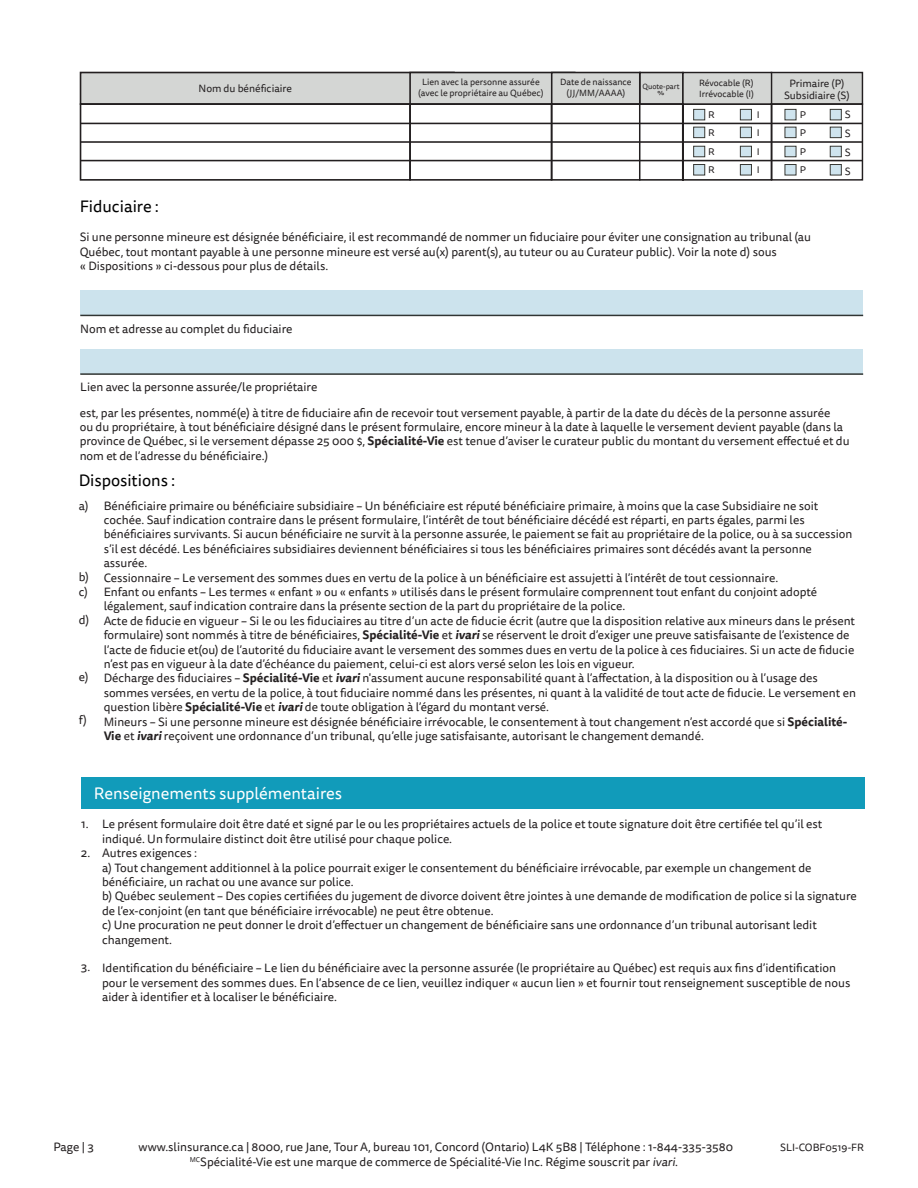
<style>
.page{position:relative;width:918px;height:1188px;background:#fff}
.page>*{position:absolute;margin:0;border:0;box-sizing:border-box;transform-origin:0 0}
.t1{font:16.5px "Tisa Sans Pro";color:#fff}
.t2{font:16.5px "Tisa Sans Pro";color:#000}
.t3{font:12px/14.4px "Tisa Sans Pro";color:#231f20}
.t4{font:10.5px/12.6px "Tisa Sans Pro";color:#231f20;text-align:center}
.t5{font:9.6px/17.7px "Tisa Sans Pro";color:#231f20;scale:1.05 1}
.t6{font:9px/10.8px "Tisa Sans Pro";color:#231f20;text-align:center}
.t7{font:7.5px/6px "Tisa Sans Pro";color:#231f20;text-align:center}
.s1{font-weight:700}
</style>
<div class="page">
<div style="left:81px;top:778px;width:783px;height:31px;background:#119bba"></div>
<div style="left:80px;top:290px;width:783px;height:25px;background:#cce3ed"></div>
<hr style="left:80px;top:315px;width:783px;height:1px;background:#303533">
<div style="left:80px;top:349px;width:783px;height:24px;background:#cce3ed"></div>
<hr style="left:80px;top:373px;width:783px;height:2px;background:#303533">
<div style="left:81px;top:73px;width:373px;height:31px;background:#d4d6d4"></div>
<div style="left:80px;top:72px;width:375px;height:33px;border:2px solid #231f20"></div>
<div style="left:410px;top:73px;width:165px;height:31px;background:#d4d6d4"></div>
<div style="left:409px;top:72px;width:167px;height:33px;border:2px solid #231f20"></div>
<div style="left:552px;top:73px;width:88px;height:31px;background:#d4d6d4"></div>
<div style="left:551px;top:72px;width:90px;height:33px;border:2px solid #231f20"></div>
<div style="left:640px;top:73px;width:43px;height:31px;background:#d4d6d4"></div>
<div style="left:639px;top:72px;width:45px;height:33px;border:2px solid #231f20"></div>
<div style="left:80px;top:103px;width:331px;height:78px;border:2px solid #231f20"></div>
<div style="left:409px;top:103px;width:143px;height:78px;border:2px solid #231f20"></div>
<svg style="left:550px;top:103px;width:221px;height:78px"></svg>
<div style="left:771px;top:73px;width:91px;height:31px;background:#d4d6d4"></div>
<div style="left:771px;top:72px;width:92px;height:33px;border:1px solid #231f20"></div>
<div style="left:771px;top:103px;width:92px;height:78px;border:1px solid #231f20"></div>
<div style="left:683px;top:73px;width:89px;height:31px;background:#d4d6d4"></div>
<div style="left:682px;top:72px;width:90px;height:33px;border:1px solid #231f20"></div>
<hr style="left:80px;top:123px;width:782px;height:1px;background:#231f20">
<hr style="left:80px;top:141px;width:782px;height:2px;background:#231f20">
<hr style="left:80px;top:160px;width:782px;height:1px;background:#231f20">
<div style="left:785px;top:109px;width:11px;height:11px;background:#cfe4ee;border:1px solid #383935"></div>
<div style="left:830px;top:109px;width:12px;height:11px;background:#cfe4ee;border:1px solid #383935"></div>
<div style="left:830px;top:127px;width:12px;height:11px;background:#cfe4ee;border:1px solid #383935"></div>
<div style="left:830px;top:146px;width:12px;height:11px;background:#cfe4ee;border:1px solid #383935"></div>
<div style="left:830px;top:164px;width:12px;height:11px;background:#cfe4ee;border:1px solid #383935"></div>
<div style="left:785px;top:127px;width:11px;height:11px;background:#cfe4ee;border:1px solid #383935"></div>
<div style="left:785px;top:146px;width:11px;height:11px;background:#cfe4ee;border:1px solid #383935"></div>
<div style="left:785px;top:164px;width:11px;height:11px;background:#cfe4ee;border:1px solid #383935"></div>
<div style="left:693px;top:109px;width:12px;height:11px;background:#cfe4ee;border:1px solid #383935"></div>
<div style="left:740px;top:109px;width:12px;height:11px;background:#cfe4ee;border:1px solid #383935"></div>
<div style="left:740px;top:127px;width:12px;height:11px;background:#cfe4ee;border:1px solid #383935"></div>
<div style="left:740px;top:146px;width:12px;height:11px;background:#cfe4ee;border:1px solid #383935"></div>
<div style="left:740px;top:164px;width:12px;height:11px;background:#cfe4ee;border:1px solid #383935"></div>
<div style="left:693px;top:127px;width:12px;height:11px;background:#cfe4ee;border:1px solid #383935"></div>
<div style="left:693px;top:146px;width:12px;height:11px;background:#cfe4ee;border:1px solid #383935"></div>
<div style="left:693px;top:164px;width:12px;height:11px;background:#cfe4ee;border:1px solid #383935"></div>
<hr style="left:639px;top:72px;width:1px;height:109px;background:#231f20">
<h1 class="t2" style="left:80px;top:195px;width:81px">Fiduciaire :</h1>
<p class="t4" style="left:199px;top:83px;width:95px">Nom du bénéficiaire</p>
<p class="t6" style="left:418px;top:77px;width:127px">Lien avec la personne assurée (avec le propriétaire au Québec)</p>
<p class="t6" style="left:560px;top:77px;width:73px">Date de naissance (JJ/MM/AAAA)</p>
<p class="t7" style="left:642px;top:84px;width:39px">Quote-part %</p>
<p class="t6" style="left:699px;top:77px;width:56px;text-align:left">Révocable (R)<br>Irrévocable (I)</p>
<p class="t4" style="left:784px;top:77px;width:67px">Primaire (P)<br>Subsidiaire (S)</p>
<p class="t4" style="left:845px;top:109px;width:7px">S</p>
<p class="t4" style="left:845px;top:146px;width:7px">S</p>
<p class="t5" style="left:708px;top:106px;width:8px">R</p>
<p class="t5" style="left:757px;top:106px;width:4px">I<br>I</p>
<p class="t5" style="left:757px;top:143px;width:4px;line-height:18.3px">I<br>I</p>
<p class="t5" style="left:800px;top:106px;width:7px">P<br>P</p>
<p class="t5" style="left:800px;top:143px;width:7px;line-height:18.3px">P<br>P</p>
<p class="t5" style="left:708px;top:124px;width:8px;line-height:18.8px;text-align:justify">R R R</p>
<p class="t4" style="left:845px;top:127px;width:7px">S</p>
<p class="t4" style="left:845px;top:165px;width:7px">S</p>
<p class="t3" style="left:80px;top:230px;width:733px">Si une personne mineure est désignée bénéficiaire, il est recommandé de nommer un fiduciaire pour éviter une consignation au tribunal (au<br>Québec, tout montant payable à une personne mineure est versé au(x) parent(s), au tuteur ou au Curateur public). Voir la note d) sous<br>« Dispositions » ci-dessous pour plus de détails.</p>
<p class="t3" style="left:80px;top:322px;width:214px">Nom et adresse au complet du fiduciaire</p>
<p class="t3" style="left:80px;top:380px;width:239px">Lien avec la personne assurée/le propriétaire</p>
<p class="t3" style="left:80px;top:406px;width:771px">est, par les présentes, nommé(e) à titre de fiduciaire afin de recevoir tout versement payable, à partir de la date du décès de la personne assurée<br>ou du propriétaire, à tout bénéficiaire désigné dans le présent formulaire, encore mineur à la date à laquelle le versement devient payable (dans la province de Québec, si le versement dépasse 25 000 $, <span class="s1">Spécialité-Vie</span> est tenue d’aviser le curateur public du montant du versement effectué et du nom et de l’adresse du bénéficiaire.)</p>
<h1 class="t2" style="left:79px;top:470px;width:98px">Dispositions :</h1>
<p class="t3" style="left:79px;top:498px;width:11px">a)</p>
<p class="t3" style="left:79px;top:569px;width:12px;line-height:15px">b) c)</p>
<p class="t3" style="left:79px;top:613px;width:12px">d)</p>
<p class="t3" style="left:79px;top:670px;width:11px">e)</p>
<p class="t3" style="left:79px;top:713px;width:10px">f)</p>
<p class="t3" style="left:104px;top:498px;width:754px">Bénéficiaire primaire ou bénéficiaire subsidiaire – Un bénéficiaire est réputé bénéficiaire primaire, à moins que la case Subsidiaire ne soit cochée. Sauf indication contraire dans le présent formulaire, l’intérêt de tout bénéficiaire décédé est réparti, en parts égales, parmi les bénéficiaires survivants. Si aucun bénéficiaire ne survit à la personne assurée, le paiement se fait au propriétaire de la police, ou à sa succession s’il est décédé. Les bénéficiaires subsidiaires deviennent bénéficiaires si tous les bénéficiaires primaires sont décédés avant la personne assurée.<br>Cessionnaire – Le versement des sommes dues en vertu de la police à un bénéficiaire est assujetti à l’intérêt de tout cessionnaire.<br>Enfant ou enfants – Les termes « enfant » ou « enfants » utilisés dans le présent formulaire comprennent tout enfant du conjoint adopté légalement, sauf indication contraire dans la présente section de la part du propriétaire de la police.<br>Acte de fiducie en vigueur – Si le ou les fiduciaires au titre d’un acte de fiducie écrit (autre que la disposition relative aux mineurs dans le présent formulaire) sont nommés à titre de bénéficiaires, <span class="s1">Spécialité-Vie</span> et <span class="s1">ivari</span>se réservent le droit d’exiger une preuve satisfaisante de l’existence de l’acte de fiducie et(ou) de l’autorité du fiduciaire avant le versement des sommes dues en vertu de la police à ces fiduciaires. Si un acte de fiducie n’est pas en vigueur à la date d’échéance du paiement, celui-ci est alors versé selon les lois en vigueur.<br>Décharge des fiduciaires – <span class="s1">Spécialité-Vie</span> et <span class="s1">ivari</span>n'assument aucune responsabilité quant à l’affectation, à la disposition ou à l’usage des sommes versées, en vertu de la police, à tout fiduciaire nommé dans les présentes, ni quant à la validité de tout acte de fiducie. Le versement en question libère <span class="s1">Spécialité-Vie</span> et <span class="s1">ivari</span>de toute obligation à l’égard du montant versé.<br>Mineurs – Si une personne mineure est désignée bénéficiaire irrévocable, le consentement à tout changement n’est accordé que si <span class="s1">Spécialité-Vie</span> et <span class="s1">ivari</span>reçoivent une ordonnance d’un tribunal, qu’elle juge satisfaisante, autorisant le changement demandé.</p>
<h1 class="t1" style="left:94px;top:782px;width:250px">Renseignements supplémentaires</h1>
<p class="t3" style="left:81px;top:817px;width:9px">1.</p>
<p class="t3" style="left:81px;top:846px;width:11px">2.</p>
<p class="t3" style="left:81px;top:960px;width:11px">3.</p>
<p class="t3" style="left:102px;top:817px;width:756px">Le présent formulaire doit être daté et signé par le ou les propriétaires actuels de la police et toute signature doit être certifiée tel qu’il est indiqué. Un formulaire distinct doit être utilisé pour chaque police.<br>Autres exigences :<br>a) Tout changement additionnel à la police pourrait exiger le consentement du bénéficiaire irrévocable, par exemple un changement de bénéficiaire, un rachat ou une avance sur police.<br>b) Québec seulement – Des copies certifiées du jugement de divorce doivent être jointes à une demande de modification de police si la signature de l’ex-conjoint (en tant que bénéficiaire irrévocable) ne peut être obtenue.<br>c) Une procuration ne peut donner le droit d’effectuer un changement de bénéficiaire sans une ordonnance d’un tribunal autorisant ledit changement.</p>
<p class="t3" style="left:102px;top:961px;width:750px">Identification du bénéficiaire – Le lien du bénéficiaire avec la personne assurée (le propriétaire au Québec) est requis aux fins d’identification pour le versement des sommes dues. En l’absence de ce lien, veuillez indiquer « aucun lien » et fournir tout renseignement susceptible de nous aider à identifier et à localiser le bénéficiaire.</p>
<p class="t3" style="left:54px;top:1140px;width:42px">Page | 3</p>
<p class="t3" style="left:139px;top:1140px;width:596px">www.slinsurance.ca | 8000, rue Jane, Tour A, bureau 101, Concord (Ontario) L4K 5B8 | Téléphone : 1-844-335-3580</p>
<p class="t4" style="left:780px;top:1141px;width:85px">SLI-COBF0519-FR</p>
<p class="t3" style="left:190px;top:1154px;width:490px"><sup>MC</sup>Spécialité-Vie est une marque de commerce de Spécialité-Vie Inc. Régime souscrit par ivari.</p>
</div>
